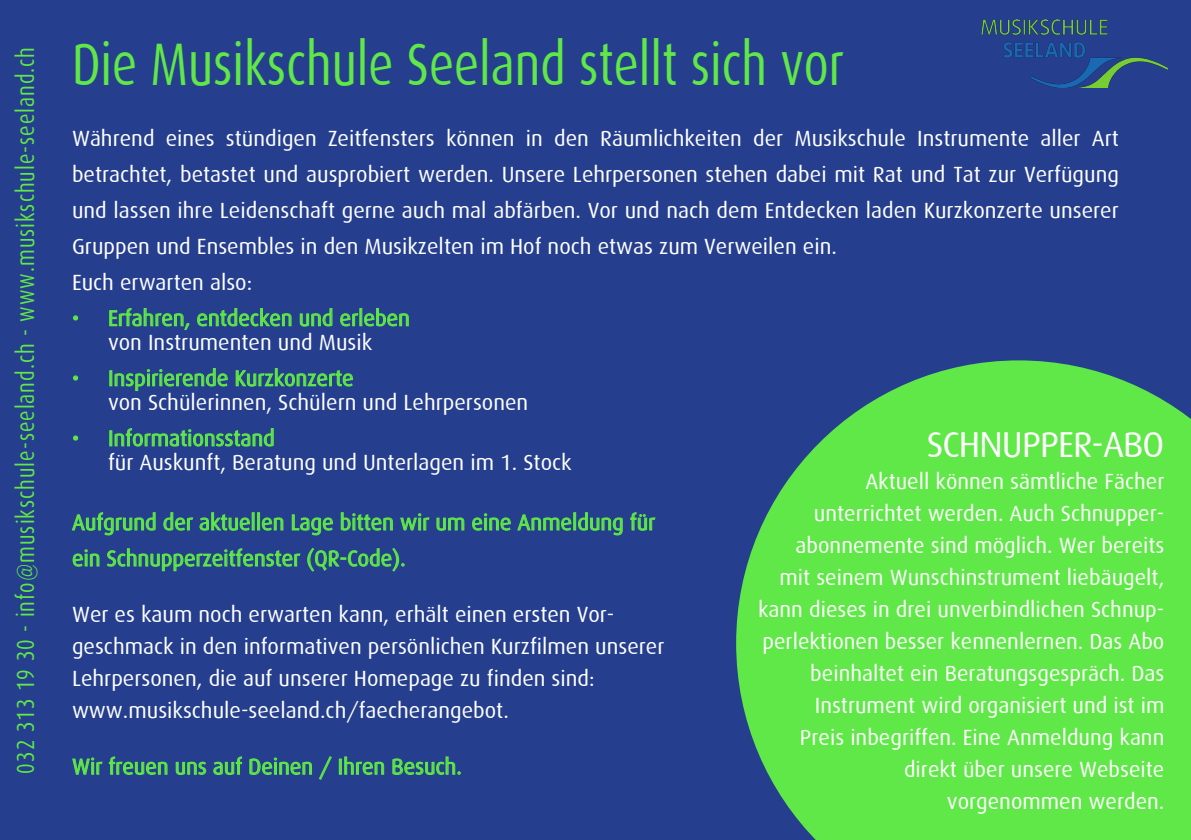
<style>
.page{position:relative;width:1191px;height:840px;background:#fff}
.page>*{position:absolute;margin:0;border:0;box-sizing:border-box;transform-origin:0 0}
.t1{font:60px "Dax";color:#5fe847;scale:.8 1}
.t2{font:36px "Dax";letter-spacing:-.025em;color:#fff}
.t3{font:25px "Dax";letter-spacing:.05em;color:#5fe847;scale:.8 1}
.t4{font:22px/36px "Dax";color:#fff}
.t5{font:22px/24px "Dax";color:#5fe847;text-align:center}
.s1{color:#fff}
.s2{color:#5fe847}
</style>
<div class="page">
<div style="left:0;top:0;width:1191px;height:839px;background:#253f8e"></div>
<svg style="left:72px;top:314px;width:7px;height:7px"></svg>
<svg style="left:109px;top:307px;width:81px;height:23px;background:#33687c"></svg>
<svg style="left:197px;top:307px;width:95px;height:20px;background:#356f79"></svg>
<svg style="left:299px;top:307px;width:34px;height:20px"></svg>
<svg style="left:340px;top:307px;width:69px;height:20px"></svg>
<svg style="left:72px;top:374px;width:7px;height:7px"></svg>
<div style="left:109px;top:370px;width:3px;height:16px;border:1px solid #5fe847"></div>
<svg style="left:114px;top:367px;width:114px;height:24px;background:#32677c"></svg>
<svg style="left:235px;top:367px;width:119px;height:20px;background:#356e79"></svg>
<svg style="left:72px;top:434px;width:7px;height:7px"></svg>
<div style="left:109px;top:430px;width:3px;height:16px;border:1px solid #5fe847"></div>
<svg style="left:114px;top:427px;width:160px;height:20px;background:#356e79"></svg>
<svg style="left:71px;top:511px;width:85px;height:24px;background:#32677c"></svg>
<svg style="left:163px;top:511px;width:88px;height:20px;background:#346d7a"></svg>
<div style="left:252px;top:512px;width:3px;height:18px;border:1px solid #5fe847"></div>
<div style="left:257px;top:512px;width:3px;height:18px;border:1px solid #5fe847"></div>
<svg style="left:261px;top:516px;width:23px;height:15px"></svg>
<svg style="left:291px;top:513px;width:43px;height:22px"></svg>
<svg style="left:340px;top:511px;width:53px;height:20px"></svg>
<svg style="left:399px;top:512px;width:31px;height:18px"></svg>
<svg style="left:436px;top:516px;width:29px;height:15px"></svg>
<svg style="left:471px;top:511px;width:152px;height:24px;background:#32657d"></svg>
<svg style="left:630px;top:511px;width:26px;height:20px"></svg>
<svg style="left:72px;top:548px;width:28px;height:19px"></svg>
<svg style="left:106px;top:547px;width:195px;height:24px;background:#32667d"></svg>
<svg style="left:307px;top:547px;width:98px;height:25px;background:#31647e"></svg>
<svg style="left:72px;top:755px;width:96px;height:24px;background:#31647d"></svg>
<svg style="left:175px;top:760px;width:32px;height:15px"></svg>
<svg style="left:213px;top:755px;width:30px;height:20px"></svg>
<svg style="left:249px;top:756px;width:63px;height:19px"></svg>
<svg style="left:318px;top:755px;width:14px;height:25px"></svg>
<div style="left:339px;top:758px;width:3px;height:16px;border:1px solid #5fe847"></div>
<svg style="left:344px;top:755px;width:41px;height:20px"></svg>
<svg style="left:392px;top:755px;width:69px;height:20px"></svg>
<svg style="left:736px;top:360px;width:455px;height:479px;background:#58d44f"></svg>
<img style="left:981px;top:19px;width:186px;height:68px">
<p class="t3" style="left:12px;top:773px;width:909px;rotate:-90deg">032 313 19 30 - info@musikschule-seeland.ch - www.musikschule-seeland.ch</p>
<p class="t1" style="left:72px;top:31px;width:967px">Die Musikschule Seeland stellt sich vor</p>
<p class="t4" style="left:72px;top:120px;width:1048px;text-align:justify">Während eines stündigen Zeitfensters können in den Räumlichkeiten der Musikschule Instrumente aller Art betrachtet, betastet und ausprobiert werden. Unsere Lehrpersonen stehen dabei mit Rat und Tat zur Verfügung und lassen ihre Leidenschaft gerne auch mal abfärben. Vor und nach dem Entdecken laden Kurzkonzerte unserer Gruppen und Ensembles in den Musikzelten im Hof noch etwas zum Verweilen ein.</p>
<p class="t4" style="left:72px;top:264px;width:182px">Euch erwarten also:</p>
<p class="t5" style="left:72px;top:306px;width:339px">• Erfahren, entdecken und erleben <span class="s1">von Instrumenten und Musik</span></p>
<p class="t4" style="left:108px;top:366px;width:422px;line-height:24px;text-indent:-36px"><span class="s2">• Inspirierende Kurzkonzerte<br></span>von Schülerinnen, Schülern und Lehrpersonen</p>
<p class="t4" style="left:108px;top:426px;width:465px;line-height:24px;text-indent:-36px"><span class="s2">• Informationsstand<br></span>für Auskunft, Beratung und Unterlagen im 1. Stock</p>
<p class="t5" style="left:72px;top:510px;width:585px">Aufgrund der aktuellen Lage bitten wir um eine Anmeldung für</p>
<p class="t5" style="left:72px;top:546px;width:335px">ein Schnupperzeitfenster (QR-Code).</p>
<p class="t4" style="left:72px;top:596px;width:544px">Wer es kaum noch erwarten kann, erhält einen ersten Vor-</p>
<p class="t4" style="left:72px;top:628px;width:594px">geschmack in den informativen persönlichen Kurzfilmen unserer</p>
<p class="t4" style="left:72px;top:660px;width:524px">Lehrpersonen, die auf unserer Homepage zu finden sind:</p>
<p class="t4" style="left:72px;top:692px;width:438px">www.musikschule-seeland.ch/faecherangebot.</p>
<p class="t2" style="left:926px;top:424px;width:239px">SCHNUPPER-ABO</p>
<p class="t4" style="left:865px;top:463px;width:300px">Aktuell können sämtliche Fächer</p>
<p class="t4" style="left:795px;top:497px;width:370px;line-height:32px;text-align:right">unterrichtet werden. Auch Schnupper&shy;abonnemente sind möglich. Wer bereits</p>
<p class="t4" style="left:779px;top:559px;width:386px">mit seinem Wunschinstrument liebäugelt,</p>
<p class="t4" style="left:758px;top:593px;width:408px;line-height:32px;text-align:right">kann dieses in drei unverbindlichen Schnup&shy;perlektionen besser kennenlernen. Das Abo beinhaltet ein Beratungsgespräch. Das</p>
<p class="t4" style="left:814px;top:687px;width:351px">Instrument wird organisiert und ist im</p>
<p class="t4" style="left:800px;top:719px;width:366px">Preis inbegriffen. Eine Anmeldung kann</p>
<p class="t4" style="left:904px;top:751px;width:262px">direkt über unsere Webseite</p>
<p class="t4" style="left:947px;top:783px;width:219px">vorgenommen werden.</p>
<p class="t5" style="left:72px;top:754px;width:391px">Wir freuen uns auf Deinen / Ihren Besuch.</p>
</div>
